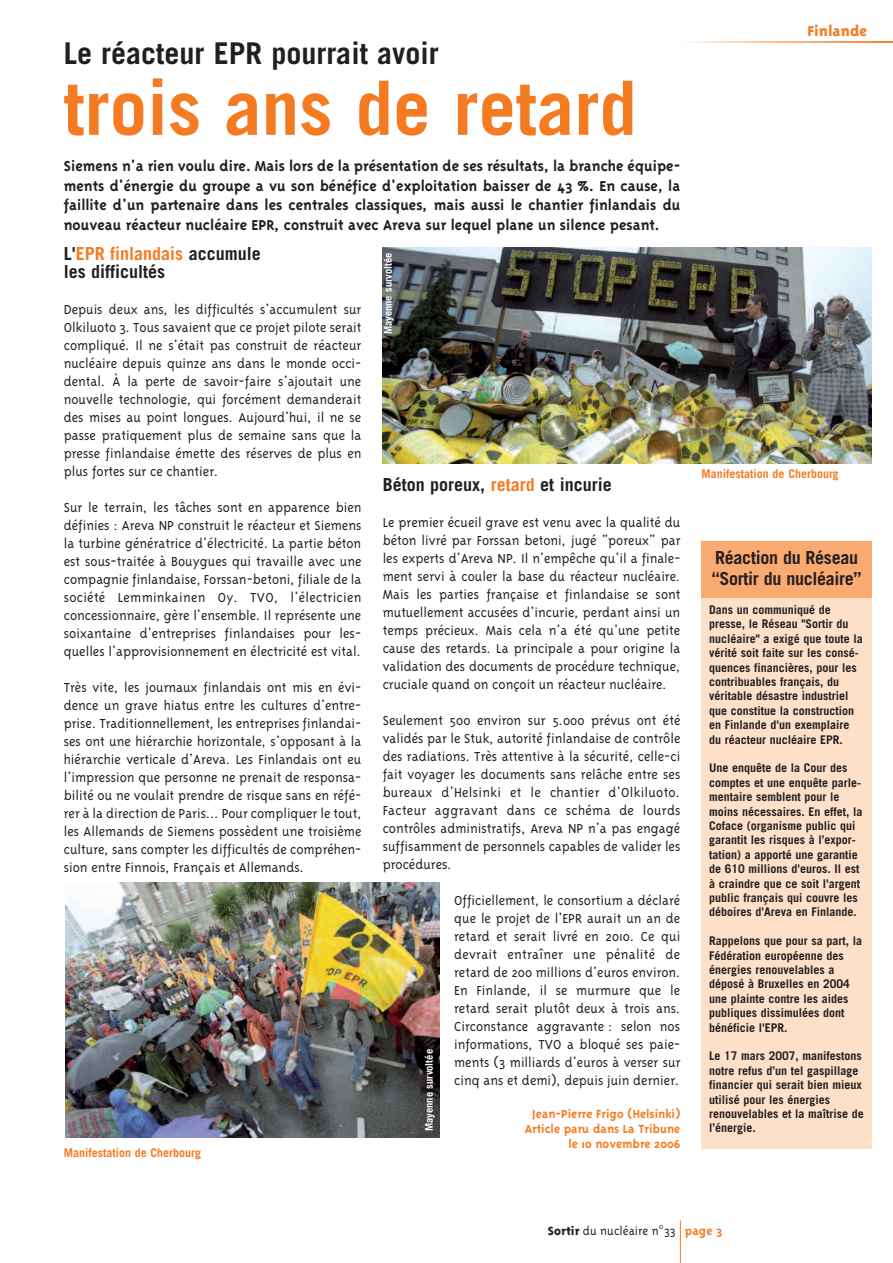
<style>
.page{position:relative;width:893px;height:1263px;background:#fff}
.page>*{position:absolute;margin:0;border:0;box-sizing:border-box;transform-origin:0 0}
.t1{font:700 75px "Trade Gothic";color:#f47b21}
.t2{font:700 30px "Trade Gothic";color:#231f20}
.t3{font:700 18px/18px "Trade Gothic";color:#231f20}
.t4{font:700 16.5px/19.8px "Triplex";color:#231f20;text-align:justify}
.t5{font:800 16.5px "Triplex";color:#f47b21}
.t6{font:300 15px/18px "Triplex";color:#231f20;text-align:justify}
.t7{font:700 13.5px/15px "Triplex";color:#f47b21;text-align:right}
.t8{font:300 13.5px "Triplex";color:#231f20}
.t9{font:700 12px/14.4px "Trade Gothic";color:#231f20}
.t10{font:700 12px "Trade Gothic";color:#f47b21}
.t11{font:700 10.5px "Trade Gothic";color:#fff}
.s1{color:#f47b21}
.s2{font-weight:800}
.s3{font-family:"Trade Gothic";font-weight:400}
.s4{font-weight:700;color:#f47b21}
</style>
<div class="page">
<hr style="left:680px;top:1220px;width:1px;height:43px;background:#f47b21">
<svg style="left:686px;top:41px;width:207px;height:2px"></svg>
<div style="left:702px;top:598px;width:170px;height:550px;background:#fde0c7"></div>
<div style="left:702px;top:541px;width:170px;height:57px;background:#f9aa70"></div>
<img style="left:383px;top:247px;width:489px;height:216px">
<img style="left:65px;top:882px;width:374px;height:256px">
<h2 class="t2" style="left:64px;top:43px;width:377px">Le réacteur EPR pourrait avoir</h2>
<h1 class="t1" style="left:64px;top:81px;width:575px">trois ans de retard</h1>
<p class="t4" style="left:64px;top:155px;width:618px">Siemens n'a rien voulu dire. Mais lors de la présentation de ses résultats, la branche équipe&shy;ments d'énergie du groupe a vu son bénéfice d'exploitation baisser de 43 %. En cause, la faillite d'un partenaire dans les centrales classiques, mais aussi le chantier finlandais du nouveau réacteur nucléaire EPR, construit avec Areva sur lequel plane un silence pesant.</p>
<p class="t3" style="left:64px;top:246px;width:198px">L'<span class="s1">EPR finlandais</span> accumule les difficultés</p>
<p class="t6" style="left:64px;top:299px;width:299px">Depuis deux ans, les difficultés s'accumulent sur Olkiluoto 3. Tous savaient que ce projet pilote serait compliqué. Il ne s'était pas construit de réacteur nucléaire depuis quinze ans dans le monde occi&shy;dental. À la perte de savoir-faire s'ajoutait une nouvelle technologie, qui forcément demanderait des mises au point longues. Aujourd'hui, il ne se passe pratiquement plus de semaine sans que la presse finlandaise émette des réserves de plus en plus fortes sur ce chantier.</p>
<p class="t6" style="left:64px;top:497px;width:299px">Sur le terrain, les tâches sont en apparence bien définies : Areva NP construit le réacteur et Siemens la turbine génératrice d'électricité. La partie béton est sous-traitée à Bouygues qui travaille avec une compagnie finlandaise, Forssan-betoni, filiale de la société Lemminkainen Oy. TVO, l'électricien concessionnaire, gère l'ensemble. Il représente une soixantaine d'entreprises finlandaises pour les&shy;quelles l'approvisionnement en électricité est vital.</p>
<p class="t6" style="left:64px;top:677px;width:299px">Très vite, les journaux finlandais ont mis en évi&shy;dence un grave hiatus entre les cultures d'entre&shy;prise. Traditionnellement, les entreprises finlandai&shy;ses ont une hiérarchie horizontale, s'opposant à la hiérarchie verticale d'Areva. Les Finlandais ont eu l'impression que personne ne prenait de responsa&shy;bilité ou ne voulait prendre de risque sans en réfé&shy;rer à la direction de Paris... Pour compliquer le tout, les Allemands de Siemens possèdent une troisième culture, sans compter les difficultés de compréhen&shy;sion entre Finnois, Français et Allemands.</p>
<p class="t11" style="left:384px;top:334px;width:83px;rotate:-90deg">Mayenne survoltée</p>
<p class="t3" style="left:383px;top:477px;width:230px">Béton poreux, <span class="s1">retard</span> et incurie</p>
<p class="t6" style="left:383px;top:512px;width:299px">Le premier écueil grave est venu avec la qualité du béton livré par Forssan betoni, jugé "poreux" par les experts d'Areva NP. Il n'empêche qu'il a finale&shy;ment servi à couler la base du réacteur nucléaire.<br>Mais les parties française et finlandaise se sont mutuellement accusées d'incurie, perdant ainsi un temps précieux. Mais cela n'a été qu'une petite cause des retards. La principale a pour origine la validation des documents de procédure technique, cruciale quand on conçoit un réacteur nucléaire.</p>
<p class="t6" style="left:383px;top:710px;width:299px">Seulement 500 environ sur 5.000 prévus ont été validés par le Stuk, autorité finlandaise de contrôle des radiations. Très attentive à la sécurité, celle-ci fait voyager les documents sans relâche entre ses bureaux d'Helsinki et le chantier d'Olkiluoto.<br>Facteur aggravant dans ce schéma de lourds contrôles administratifs, Areva NP n'a pas engagé suffisamment de personnels capables de valider les procédures.</p>
<p class="t6" style="left:454px;top:890px;width:228px">Officiellement, le consortium a déclaré que le projet de l'EPR aurait un an de retard et serait livré en 2010. Ce qui devrait entraîner une pénalité de retard de 200 millions d'euros environ.<br>En Finlande, il se murmure que le retard serait plutôt deux à trois ans.<br>Circonstance aggravante : selon nos informations, TVO a bloqué ses paie&shy;ments (3 milliards d'euros à verser sur cinq ans et demi), depuis juin dernier.</p>
<p class="t7" style="left:525px;top:1105px;width:157px">Jean-Pierre Frigo (Helsinki)<br>Article paru dans La Tribune le 10 novembre 2006</p>
<p class="t11" style="left:425px;top:1131px;width:83px;rotate:-90deg">Mayenne survoltée</p>
<p class="t10" style="left:64px;top:1148px;width:139px">Manifestation de Cherbourg</p>
<p class="t5" style="left:807px;top:21px;width:61px">Finlande</p>
<p class="t10" style="left:702px;top:470px;width:139px">Manifestation de Cherbourg</p>
<p class="t3" style="left:712px;top:548px;width:151px;line-height:21.6px">Réaction du Réseau “Sortir du nucléaire”</p>
<p class="t9" style="left:709px;top:604px;width:155px">Dans un communiqué de presse, le Réseau "Sortir du nucléaire" a exigé que toute la vérité soit faite sur les consé&shy;quences financières, pour les contribuables français, du véritable désastre industriel que constitue la construction en Finlande d'un exemplaire du réacteur nucléaire EPR.</p>
<p class="t9" style="left:709px;top:762px;width:155px">Une enquête de la Cour des comptes et une enquête parle&shy;mentaire semblent pour le moins nécessaires. En effet, la<br>Coface (organisme public qui garantit les risques à l’expor&shy;tation) a apporté une garantie de 610 millions d'euros. Il est à craindre que ce soit l'argent public français qui couvre les déboires d'Areva en Finlande.</p>
<p class="t9" style="left:709px;top:935px;width:154px">Rappelons que pour sa part, la<br>Fédération européenne des énergies renouvelables a déposé à Bruxelles en 2004 une plainte contre les aides publiques dissimulées dont bénéficie l'EPR.</p>
<p class="t9" style="left:709px;top:1050px;width:156px">Le 17 mars 2007, manifestons notre refus d’un tel gaspillage financier qui serait bien mieux utilisé pour les énergies renouvelables et la maîtrise de l’énergie.</p>
<p class="t8" style="left:548px;top:1223px;width:176px"><span class="s2">Sortir</span> du nucléaire n<span class="s3">°</span>33 <span class="s4">page 3</span></p>
</div>
